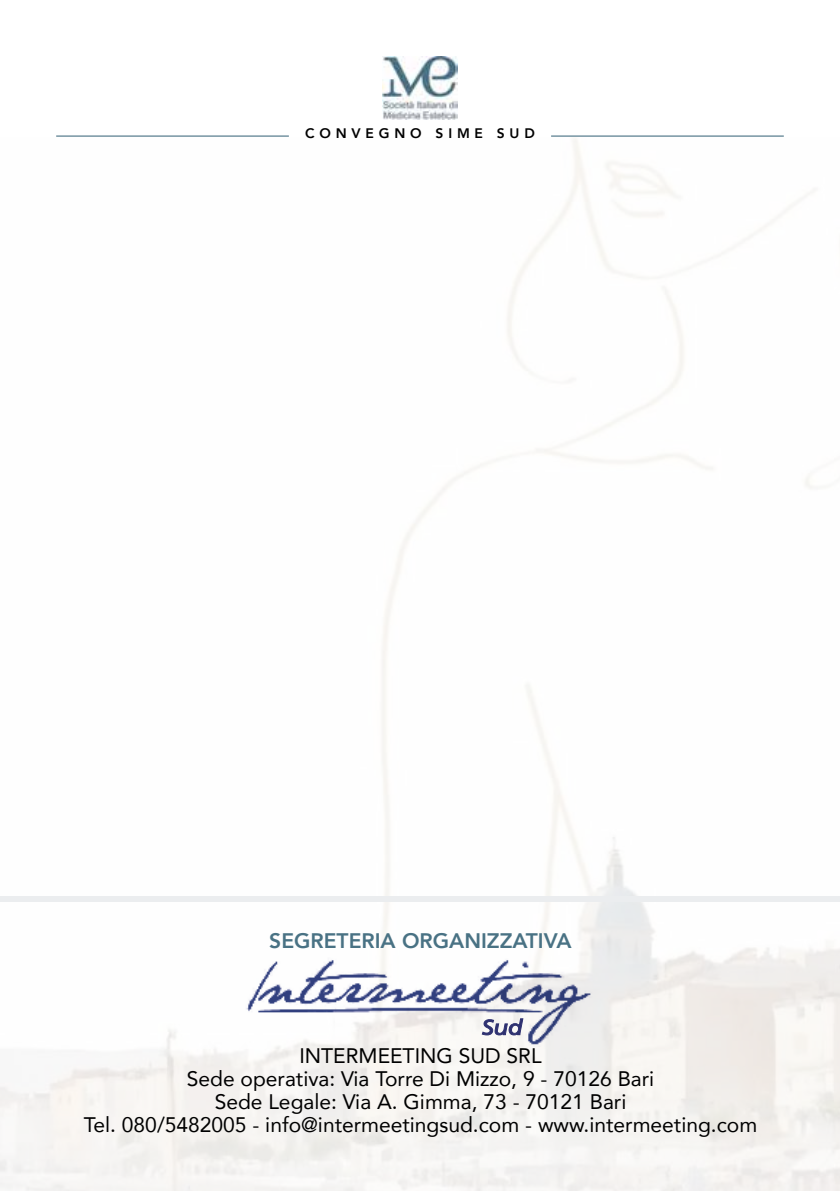
<style>
.page{position:relative;width:840px;height:1191px;background:#fff}
.page>*{position:absolute;margin:0;border:0;box-sizing:border-box;transform-origin:0 0}
.t1{font:21px/23px "Avenir";color:#000;text-align:center}
.t2{font:800 21px "Avenir";color:#497284}
.t3{font:800 13.8px "Avenir";letter-spacing:.35em;color:#000}
</style>
<div class="page">
<div style="left:0;top:896px;width:839px;height:5px;background:#ebedef"></div>
<img style="left:245px;top:953px;width:353px;height:93px">
<svg style="left:481px;top:999px;width:42px;height:47px"></svg>
<img style="left:382px;top:57px;width:75px;height:63px">
<hr style="left:56px;top:135px;width:233px;height:2px;background:#497284">
<hr style="left:550px;top:135px;width:233px;height:2px;background:#497284">
<p class="t3" style="left:305px;top:123px;width:231px">CONVEGNO SIME SUD</p>
<p class="t2" style="left:269px;top:924px;width:304px">SEGRETERIA ORGANIZZATIVA</p>
<p class="t1" style="left:84px;top:1043px;width:674px">INTERMEETING SUD SRL<br>Sede operativa: Via Torre Di Mizzo, 9 - 70126 Bari<br>Sede Legale: Via A. Gimma, 73 - 70121 Bari<br>Tel. 080/5482005 - info@intermeetingsud.com - www.intermeeting.com</p>
</div>
